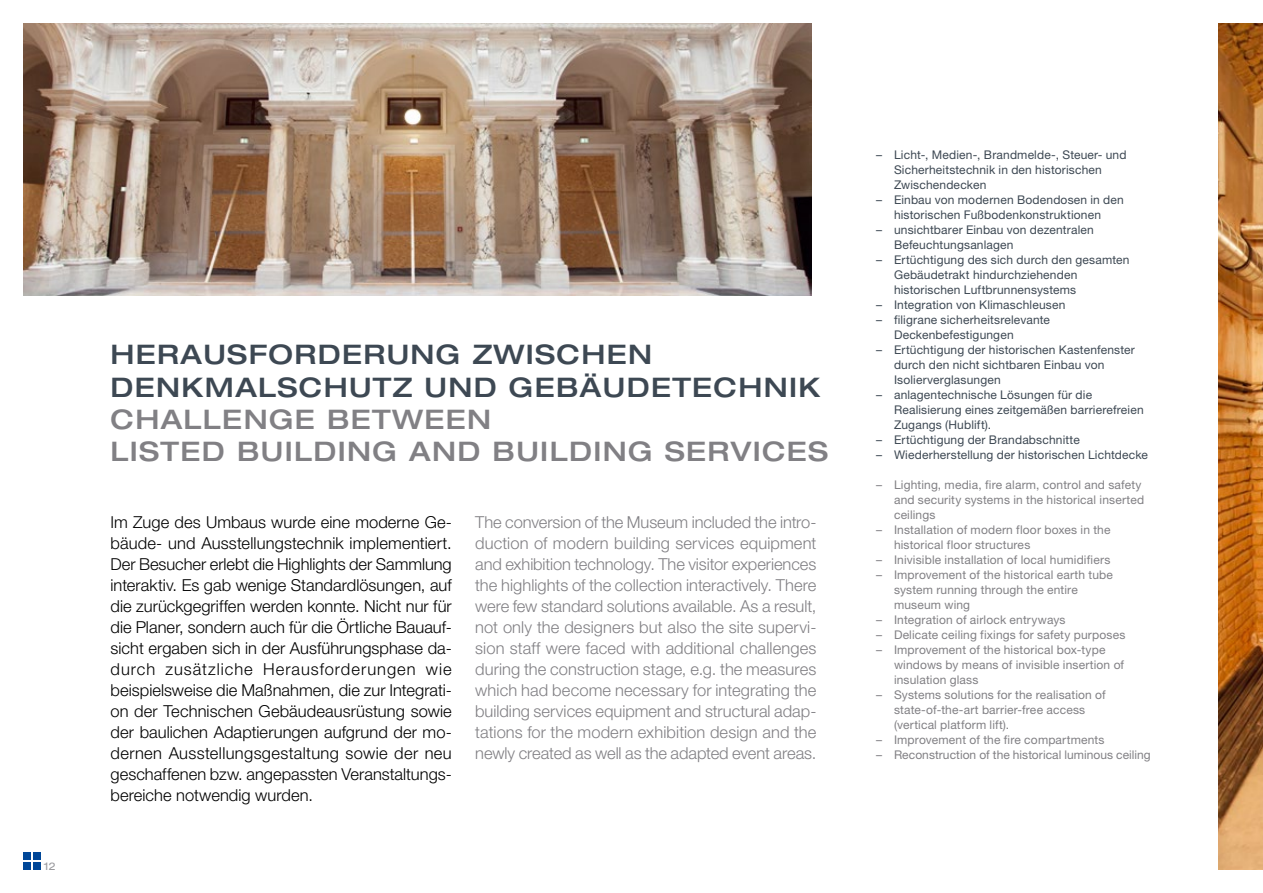
<style>
.page{position:relative;width:1263px;height:893px;background:#fff}
.page>*{position:absolute;margin:0;border:0;box-sizing:border-box;transform-origin:0 0}
.t1{font:500 expanded 27px "Helvetica Neue";letter-spacing:.05em;color:#3d4853}
.t2{font:500 expanded 27px "Helvetica Neue";letter-spacing:.05em;color:#818084}
.t3{font:300 16.5px/21px "Helvetica Neue";color:#000;text-align:justify}
.t4{font:300 16.5px/21px "Helvetica Neue";color:#818084;text-align:justify}
.t5{font:12px/15px "Helvetica Neue";letter-spacing:.015em;color:#3d4853}
.t6{font:12px/15px "Helvetica Neue";letter-spacing:.01em;color:#818084}
.t7{font:expanded 10.5px "Helvetica Neue";color:#98989c}
</style>
<div class="page">
<div style="left:23px;top:862px;width:8px;height:8px;background:#004798"></div>
<div style="left:23px;top:852px;width:8px;height:8px;background:#004798"></div>
<div style="left:33px;top:862px;width:8px;height:8px;background:#004798"></div>
<div style="left:33px;top:852px;width:8px;height:8px;background:#004798"></div>
<img style="left:23px;top:23px;width:789px;height:273px">
<img style="left:1218px;top:23px;width:45px;height:847px">
<p class="t7" style="left:44px;top:859px;width:13px">12</p>
<h1 class="t1" style="left:111px;top:338px;width:449px">HERAUSFORDERUNG ZWISCH</h1>
<h1 class="t1" style="left:607px;top:338px;width:47px">EN</h1>
<h1 class="t1" style="left:111px;top:370px;width:191px">DENKMALSCH</h1>
<h1 class="t1" style="left:349px;top:370px;width:473px">UTZ UND GEBÄUDETECHNIK</h1>
<h1 class="t2" style="left:111px;top:403px;width:74px">CHALLENGE</h1>
<h1 class="t2" style="left:327px;top:403px;width:120px">BETWEEN</h1>
<h1 class="t2" style="left:111px;top:435px;width:168px">LISTED BUIL</h1>
<h1 class="t2" style="left:313px;top:435px;width:44px">DING</h1>
<h1 class="t2" style="left:409px;top:435px;width:125px">AND BUIL</h1>
<h1 class="t2" style="left:569px;top:435px;width:44px">DING</h1>
<h1 class="t2" style="left:665px;top:435px;width:41px">SERVI</h1>
<h1 class="t2" style="left:762px;top:435px;width:68px">CES</h1>
<p class="t3" style="left:111px;top:511px;width:343px">Im Zuge des Umbaus wurde eine moderne Ge&shy;bäude- und Ausstellungstechnik implementiert.<br>Der Besucher erlebt die Highlights der Sammlung interaktiv. Es gab wenige Standardlösungen, auf die zurückgegriffen werden konnte. Nicht nur für die Planer, sondern auch für die Örtliche Bauauf&shy;sicht ergaben sich in der Ausführungsphase da&shy;durch zusätzliche Herausforderungen wie beispielsweise die Maßnahmen, die zur Integrati&shy;on der Technischen Gebäudeausrüstung sowie der baulichen Adaptierungen aufgrund der mo&shy;dernen Ausstellungsgestaltung sowie der neu geschaffenen bzw. angepassten Veranstaltungs&shy;bereiche notwendig wurden.</p>
<p class="t4" style="left:475px;top:511px;width:343px">The conversion of the Museum included the intro&shy;duction of modern building services equipment and exhibition technology. The visitor experiences the highlights of the collection interactively. There were few standard solutions available. As a result, not only the designers but also the site supervi&shy;sion staff were faced with additional challenges during the construction stage, e.g. the measures which had become necessary for integrating the building services equipment and structural adap&shy;tations for the modern exhibition design and the newly created as well as the adapted event areas.</p>
<p class="t5" style="left:894px;top:147px;width:234px;text-indent:-18px">– Licht-, Medien-, Brandmelde-, Steuer- und<br>Sicherheitstechnik in den historischen<br>Zwischendecken</p>
<p class="t5" style="left:876px;top:192px;width:249px;text-align:center">– Einbau von modernen Bodendosen in den historischen Fußbodenkonstruktionen</p>
<p class="t5" style="left:894px;top:222px;width:201px;text-indent:-18px">– unsichtbarer Einbau von dezentralen<br>Befeuchtungsanlagen</p>
<p class="t5" style="left:894px;top:252px;width:237px;text-indent:-18px">– Ertüchtigung des sich durch den gesamten<br>Gebäudetrakt hindurchziehenden historischen Luftbrunnensystems</p>
<p class="t5" style="left:876px;top:297px;width:191px">– Integration von Klimaschleusen</p>
<p class="t5" style="left:894px;top:312px;width:157px;text-indent:-18px">– filigrane sicherheitsrelevante<br>Deckenbefestigungen</p>
<p class="t5" style="left:894px;top:342px;width:242px;text-indent:-18px">– Ertüchtigung der historischen Kastenfenster durch den nicht sichtbaren Einbau von<br>Isolierverglasungen</p>
<p class="t5" style="left:894px;top:387px;width:251px;text-indent:-18px">– anlagentechnische Lösungen für die<br>Realisierung eines zeitgemäßen barrierefreien<br>Zugangs (Hublift).</p>
<p class="t5" style="left:876px;top:432px;width:205px">– Ertüchtigung der Brandabschnitte</p>
<p class="t5" style="left:876px;top:447px;width:274px">– Wiederherstellung der historischen Lichtdecke</p>
<p class="t6" style="left:894px;top:477px;width:252px;text-indent:-18px">– Lighting, media, fire alarm, control and safety and security systems in the historical inserted ceilings</p>
<p class="t6" style="left:894px;top:522px;width:218px;text-indent:-18px">– Installation of modern floor boxes in the historical floor structures</p>
<p class="t6" style="left:876px;top:552px;width:236px">– Inivisible installation of local humidifiers</p>
<p class="t6" style="left:894px;top:567px;width:220px;text-indent:-18px">– Improvement of the historical earth tube system running through the entire museum wing</p>
<p class="t6" style="left:876px;top:612px;width:191px">– Integration of airlock entryways</p>
<p class="t6" style="left:876px;top:627px;width:251px">– Delicate ceiling fixings for safety purposes</p>
<p class="t6" style="left:894px;top:642px;width:232px;text-indent:-18px">– Improvement of the historical box-type windows by means of invisible insertion of insulation glass</p>
<p class="t6" style="left:894px;top:687px;width:213px;text-indent:-18px">– Systems solutions for the realisation of state-of-the-art barrier-free access (vertical platform lift).</p>
<p class="t6" style="left:876px;top:732px;width:230px">– Improvement of the fire compartments</p>
<p class="t6" style="left:876px;top:747px;width:276px">– Reconstruction of the historical luminous ceiling</p>
</div>
